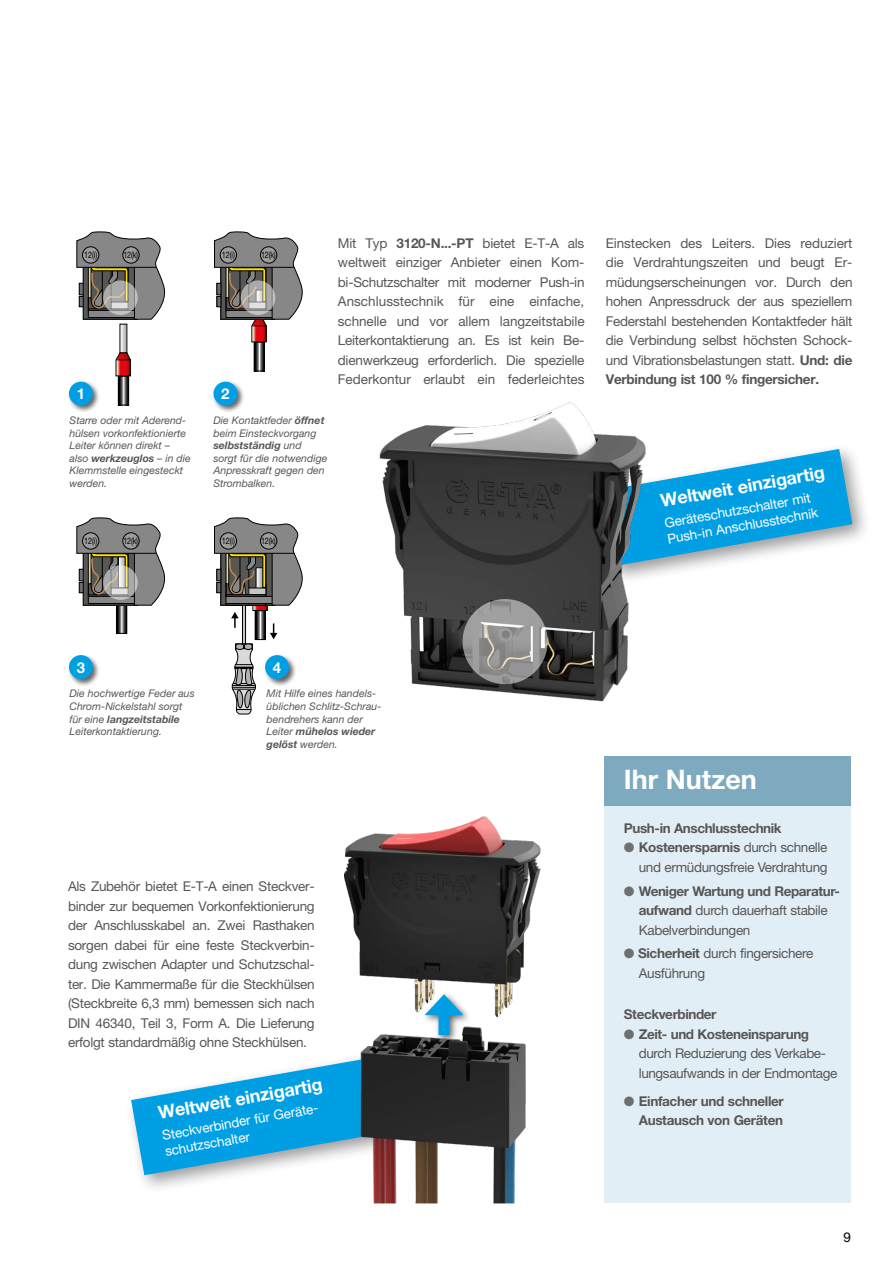
<style>
.page{position:relative;width:893px;height:1263px;background:#fff}
.page>*{position:absolute;margin:0;border:0;box-sizing:border-box;transform-origin:0 0}
.t1{font:700 27px "Helvetica Neue LT";color:#fff}
.t2{font:700 18px "Helvetica Neue LT";color:#fff}
.t3{font:700 15px "Helvetica Neue LT";color:#fff}
.t4{font:13.5px/19.5px "Helvetica Neue LT";letter-spacing:-.025em;color:#575756;text-align:justify}
.t5{font:13.5px/16.2px "Helvetica Neue LT";color:#fff}
.t6{font:700 13.5px/19.5px "Helvetica Neue LT";letter-spacing:-.025em;color:#575756;text-align:right}
.t7{font:13.5px "Helvetica Neue LT";color:#000}
.t8{font:italic 10.5px/12.6px "Helvetica Neue LT";color:#575756}
.t9{font:9px "Helvetica Neue LT";letter-spacing:-.015em;color:#000;scale:.8 1}
.s1{font-weight:700}
.s2{color:#706f6f}
</style>
<div class="page">
<div style="left:604px;top:762px;width:246px;height:441px;background:#e2eef5"></div>
<div style="left:604px;top:756px;width:246px;height:49px;background:#7eaac0"></div>
<div style="left:594px;top:442px;width:278px;height:143px;background:#000;opacity:.4"></div>
<svg style="left:662px;top:449px;width:190px;height:117px"></svg>
<div style="left:124px;top:1051px;width:275px;height:143px;background:#000;opacity:.4"></div>
<svg style="left:131px;top:1058px;width:194px;height:117px"></svg>
<svg style="left:122px;top:326px;width:3px;height:25px"></svg>
<svg style="left:120px;top:378px;width:7px;height:25px"></svg>
<div style="left:118px;top:376px;width:11px;height:29px;border:1px solid #000"></div>
<svg style="left:115px;top:352px;width:16px;height:25px"></svg>
<svg style="left:76px;top:231px;width:89px;height:89px;background:#878682"></svg>
<svg style="left:256px;top:344px;width:7px;height:25px"></svg>
<div style="left:254px;top:342px;width:11px;height:29px;border:1px solid #000"></div>
<svg style="left:214px;top:231px;width:89px;height:112px"></svg>
<svg style="left:118px;top:606px;width:7px;height:26px"></svg>
<div style="left:116px;top:604px;width:11px;height:30px;border:1px solid #000"></div>
<svg style="left:76px;top:517px;width:89px;height:89px;background:#888783"></svg>
<svg style="left:214px;top:517px;width:89px;height:198px"></svg>
<div style="left:226px;top:594px;width:40px;height:3px;border:1px solid #000"></div>
<div style="left:226px;top:603px;width:40px;height:2px;border:1px solid #000"></div>
<svg style="left:103px;top:280px;width:35px;height:35px"></svg>
<div style="left:67px;top:380px;width:33px;height:33px;background:#000;opacity:.6"></div>
<div style="left:69px;top:382px;width:24px;height:24px;background:#009fe3;border-radius:50%"></div>
<div style="left:67px;top:653px;width:33px;height:33px;background:#000;opacity:.6"></div>
<div style="left:69px;top:655px;width:24px;height:24px;background:#009fe3;border-radius:50%"></div>
<div style="left:212px;top:380px;width:33px;height:33px;background:#000;opacity:.6"></div>
<div style="left:213px;top:382px;width:24px;height:24px;background:#009fe3;border-radius:50%"></div>
<div style="left:263px;top:653px;width:33px;height:33px;background:#000;opacity:.6"></div>
<div style="left:265px;top:655px;width:24px;height:24px;background:#009fe3;border-radius:50%"></div>
<svg style="left:103px;top:565px;width:35px;height:35px"></svg>
<svg style="left:241px;top:280px;width:34px;height:35px"></svg>
<img style="left:325px;top:816px;width:216px;height:387px">
<img style="left:379px;top:402px;width:283px;height:300px">
<svg style="left:463px;top:599px;width:85px;height:85px;background:#9c9b9a"></svg>
<p class="t9" style="left:84px;top:249px;width:18px">12(i)</p>
<p class="t9" style="left:123px;top:249px;width:20px">12(k)</p>
<p class="t9" style="left:222px;top:249px;width:18px">12(i)</p>
<p class="t9" style="left:261px;top:249px;width:20px">12(k)</p>
<p class="t3" style="left:77px;top:385px;width:10px">1</p>
<p class="t3" style="left:221px;top:385px;width:10px">2</p>
<p class="t8" style="left:70px;top:414px;width:123px">Starre oder mit Aderend&shy;hülsen vorkonfektionierte<br>Leiter können direkt – also <span class="s1">werkzeuglos</span> – in die<br>Klemmstelle eingesteckt werden.</p>
<p class="t8" style="left:213px;top:414px;width:115px">Die Kontaktfeder <span class="s1">öffnet </span>beim Einsteckvorgang <span class="s1">selbstständig</span> und sorgt für die notwendige<br>Anpresskraft gegen den<br>Strombalken.</p>
<p class="t4" style="left:338px;top:233px;width:248px">Mit Typ <span class="s1">3120-N...-PT</span> bietet E-T-A als weltweit einziger Anbieter einen Kom&shy;bi-Schutzschalter mit moderner Push-in Anschlusstechnik für eine einfache, schnelle und vor allem langzeitstabile Leiterkontaktierung an. Es ist kein Be&shy;dienwerkzeug erforderlich. Die spezielle Federkontur erlaubt ein federleichtes</p>
<p class="t9" style="left:84px;top:535px;width:18px">12(i)</p>
<p class="t9" style="left:123px;top:535px;width:20px">12(k)</p>
<p class="t9" style="left:222px;top:535px;width:18px">12(i)</p>
<p class="t9" style="left:261px;top:535px;width:20px">12(k)</p>
<p class="t4" style="left:606px;top:233px;width:248px">Einstecken des Leiters. Dies reduziert die Verdrahtungszeiten und beugt Er&shy;müdungserscheinungen vor. Durch den hohen Anpressdruck der aus speziellem Federstahl bestehenden Kontaktfeder hält die Verbindung selbst höchsten Schock&shy;und Vibrationsbelastungen statt. <span class="s1">Und: die Verbindung ist 100 % fingersicher.</span></p>
<h2 class="t2" style="left:659px;top:490px;width:168px;rotate:-10deg">Weltweit einzigartig</h2>
<p class="t5" style="left:663px;top:515px;width:154px;rotate:-10deg">Geräteschutzschalter mit<br>Push-in Anschlusstechnik</p>
<p class="t3" style="left:77px;top:658px;width:10px">3</p>
<p class="t3" style="left:273px;top:658px;width:10px">4</p>
<p class="t8" style="left:70px;top:687px;width:127px">Die hochwertige Feder aus<br>Chrom-Nickelstahl sorgt für eine <span class="s1">langzeitstabile<br></span>Leiterkontaktierung.</p>
<p class="t8" style="left:267px;top:687px;width:116px">Mit Hilfe eines handels&shy;üblichen Schlitz-Schrau&shy;bendrehers kann der<br>Leiter <span class="s1">mühelos wieder gelöst</span> werden.</p>
<p class="t4" style="left:68px;top:877px;width:248px">Als Zubehör bietet E-T-A einen Steckver&shy;binder zur bequemen Vorkonfektionierung der Anschlusskabel an. Zwei Rasthaken sorgen dabei für eine feste Steckverbin&shy;dung zwischen Adapter und Schutzschal&shy;ter. Die Kammermaße für die Steckhülsen (Steckbreite 6,3 mm) bemessen sich nach DIN 46340, Teil 3, Form A. Die Lieferung erfolgt standardmäßig ohne Steckhülsen.</p>
<h2 class="t2" style="left:157px;top:1102px;width:168px;rotate:-10deg">Weltweit einzigartig</h2>
<p class="t5" style="left:161px;top:1127px;width:158px;rotate:-10deg">Steckverbinder für Geräte&shy;schutzschalter</p>
<h1 class="t1" style="left:624px;top:762px;width:135px">Ihr Nutzen</h1>
<p class="t6" style="left:624px;top:818px;width:159px">Push-in Anschlusstechnik</p>
<p class="t4" style="left:624px;top:837px;width:205px;text-align:right"><span class="s2">●</span> <span class="s1">Kostenersparnis</span> durch schnelle und ermüdungsfreie Verdrahtung</p>
<p class="t4" style="left:639px;top:881px;width:203px;text-align:left;text-indent:-15px"><span class="s2">●</span> <span class="s1">Weniger Wartung und Reparatur&shy;aufwand</span> durch dauerhaft stabile<br>Kabelverbindungen</p>
<p class="t4" style="left:639px;top:943px;width:176px;text-indent:-15px"><span class="s2">●</span> <span class="s1">Sicherheit</span> durch fingersichere<br>Ausführung</p>
<p class="t6" style="left:624px;top:1004px;width:94px">Steckverbinder</p>
<p class="t4" style="left:639px;top:1024px;width:200px;text-align:left;text-indent:-15px"><span class="s2">●</span> <span class="s1">Zeit- und Kosteneinsparung </span>durch Reduzierung des Verkabe&shy;lungsaufwands in der Endmontage</p>
<p class="t6" style="left:624px;top:1091px;width:161px"><span class="s2">●</span> Einfacher und schneller<br>Austausch von Geräten</p>
<p class="t7" style="left:843px;top:1229px;width:9px">9</p>
</div>
